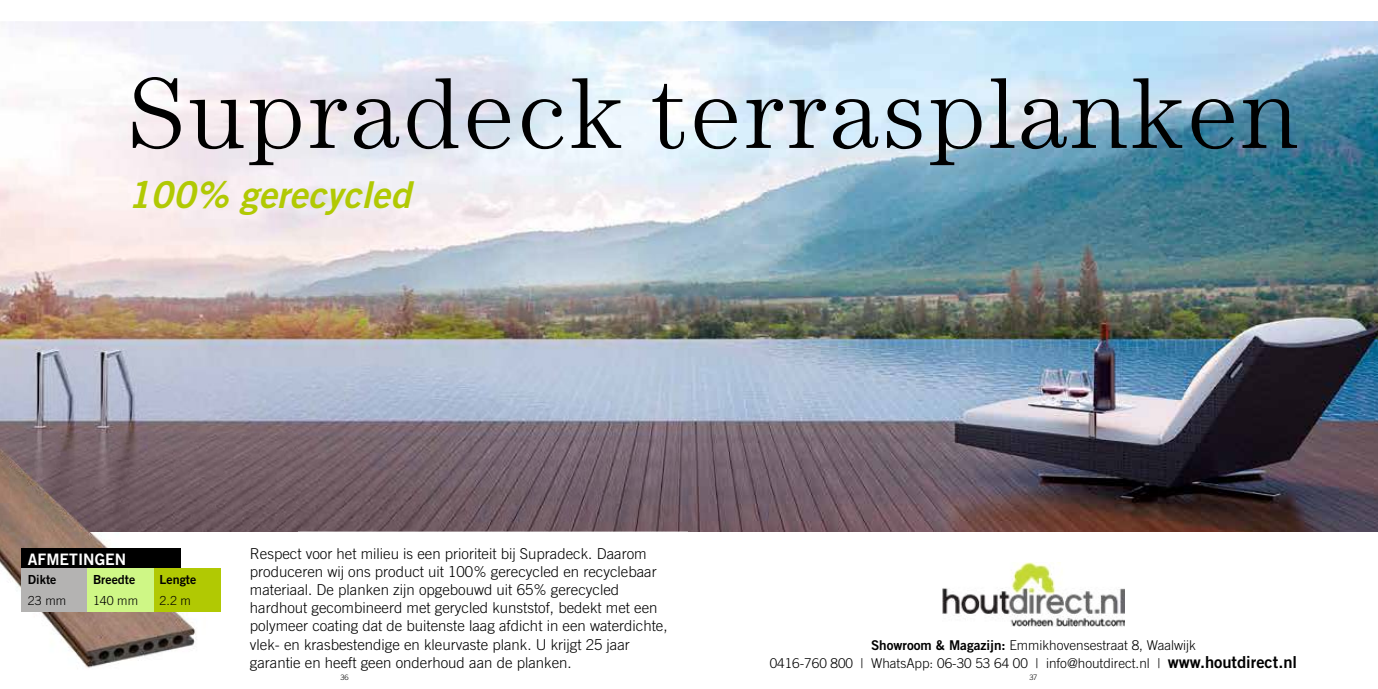
<style>
.page{position:relative;width:1378px;height:689px;background:#fff}
.page>*{position:absolute;margin:0;border:0;box-sizing:border-box;transform-origin:0 0}
.t1{font:300 101.25px "Century LT";letter-spacing:.03em;color:#000}
.t2{font:37.05px "Trade Gothic LT Std Bd 2 Obl";color:#b1c903}
.t3{font:15.75px "Trade Gothic LT Std Bd 2";color:#fff}
.t4{font:300 15px/18px "Trade Gothic LT Std";color:#000}
.t5{font:300 13.5px/18px "Trade Gothic LT Std";color:#000;text-align:center}
.t6{font:12.45px "Trade Gothic LT Std Bd 2";color:#000}
.t7{font:300 12.45px "Trade Gothic LT Std";color:#000}
.t8{font:300 7.5px "Trade Gothic LT Std";color:#000}
.s1{font-family:"Trade Gothic LT Std Bd 2";font-weight:400}
.s2{font-family:"Trade Gothic LT Std Bd 2";font-weight:400;font-size:16.5px}
</style>
<div class="page">
<img style="left:0;top:21px;width:1378px;height:510px">
<img style="left:0;top:434px;width:297px;height:234px">
<div style="left:21px;top:549px;width:160px;height:19px;background:#000"></div>
<div style="left:21px;top:568px;width:67px;height:44px;background:#b4b3b2"></div>
<div style="left:88px;top:568px;width:66px;height:44px;background:#cff786"></div>
<div style="left:154px;top:568px;width:66px;height:44px;background:#b1c903"></div>
<img style="left:943px;top:562px;width:181px;height:64px">
<h1 class="t1" style="left:128px;top:54px;width:1171px">Supradeck terrasplanken</h1>
<h2 class="t2" style="left:128px;top:172px;width:284px">100% gerecycled</h2>
<p class="t3" style="left:28px;top:549px;width:100px">AFMETINGEN</p>
<p class="t6" style="left:28px;top:572px;width:30px">Dikte</p>
<p class="t6" style="left:93px;top:572px;width:44px">Breedte</p>
<p class="t7" style="left:93px;top:593px;width:47px">140 mm</p>
<p class="t6" style="left:160px;top:572px;width:38px">Lengte</p>
<p class="t7" style="left:28px;top:593px;width:40px">23 mm</p>
<p class="t7" style="left:160px;top:593px;width:33px">2.2 m</p>
<p class="t4" style="left:250px;top:545px;width:419px">Respect voor het milieu is een prioriteit bij Supradeck. Daarom produceren wij ons product uit 100% gerecycled en recyclebaar materiaal. De planken zijn opgebouwd uit 65% gerecycled hardhout gecombineerd met gerycled kunststof, bedekt met een polymeer coating dat de buitenste laag afdicht in een waterdichte, vlek- en krasbestendige en kleurvaste plank. U krijgt 25 jaar garantie en heeft geen onderhoud aan de planken.</p>
<p class="t5" style="left:770px;top:636px;width:529px"><span class="s1">Showroom &amp; Magazijn:</span> Emmikhovensestraat 8, Waalwijk<br>0416-760 800 | WhatsApp: 06-30 53 64 00 | info@houtdirect.nl | <span class="s2">www.houtdirect.nl</span></p>
<p class="t8" style="left:340px;top:672px;width:10px">36</p>
<p class="t8" style="left:1029px;top:672px;width:9px">37</p>
</div>
